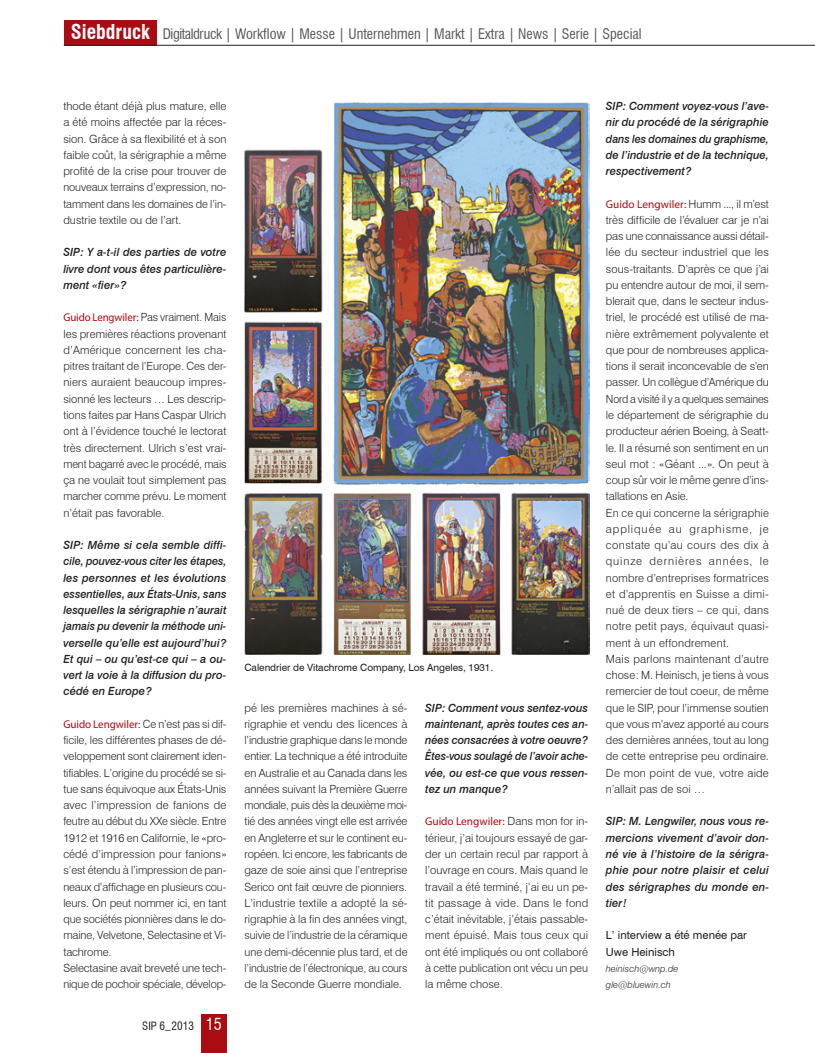
<style>
.page{position:relative;width:815px;height:1053px;background:#fff}
.page>*{position:absolute;margin:0;border:0;box-sizing:border-box;transform-origin:0 0}
.t1{font:condensed 16.25px "Swiss 721 BT";color:#fff}
.t2{font:condensed 14.25px "Swiss 721 BT";color:#57585a}
._01_Grundtext{font:300 11.25px/16.2px "Swiss 721 BT";letter-spacing:-.005em;color:#231f20;text-align:justify}
._01_Interviewfragen{font:italic 500 11.25px/16.2px "Swiss 721 BT";color:#231f20;text-align:justify}
._01_Grundtext-2{font:300 11.25px/16.2px "Swiss 721 BT";letter-spacing:-.005em;color:#231f20;text-align:justify;scale:.96 1}
._01_Autor{font:11.25px/16.2px "Swiss 721 BT";color:#231f20}
.t3{font:condensed 11.25px "Swiss 721 BT";color:#231f20}
._01_Bildunterschrift{font:10px "Swiss 721 BT";letter-spacing:-.005em;color:#231f20}
._01_E-Mail_Adresse{font:italic 300 9.38px "Swiss 721 BT";color:#231f20}
.s1{font-weight:700;font-size:20px;color:#fff}
.s2{font-family:"Myriad Pro";font-weight:400;color:#ab0b13}
</style>
<div class="page">
<div style="left:201px;top:1014px;width:26px;height:38px;background:#ab0b13"></div>
<div style="left:64px;top:20px;width:92px;height:25px;background:#ab0b13"></div>
<hr style="left:64px;top:45px;width:751px;height:1px;background:#231f20">
<img style="left:244px;top:102px;width:346px;height:552px">
<p class="t2" style="left:71px;top:25px;width:572px"><span class="s1">Siebdruck</span> Digitaldruck | Workflow | Messe | Unternehmen | Markt | Extra | News | Serie | Special</p>
<p class="_01_Grundtext" style="left:63px;top:98px;width:164px">thode étant déjà plus mature, elle a été moins affectée par la réces&shy;sion. Grâce à sa flexibilité et à son faible coût, la sérigraphie a même profité de la crise pour trouver de nouveaux terrains d’expression, no&shy;tamment dans les domaines de l’in&shy;dustrie textile ou de l’art.</p>
<p class="_01_Interviewfragen" style="left:63px;top:244px;width:164px">SIP: Y a-t-il des parties de votre livre dont vous êtes particulière&shy;ment «fier»?</p>
<p class="_01_Grundtext-2" style="left:63px;top:309px;width:171px"><span class="s2">Guido Lengwiler:</span> Pas vraiment. Mais les premières réactions provenant d’Amérique concernent les cha&shy;pitres traitant de l’Europe. Ces der&shy;niers auraient beaucoup impres&shy;sionné les lecteurs … Les descrip&shy;tions faites par Hans Caspar Ulrich ont à l’évidence touché le lectorat très directement. Ulrich s’est vrai&shy;ment bagarré avec le procédé, mais ça ne voulait tout simplement pas marcher comme prévu. Le moment n’était pas favorable.</p>
<p class="_01_Interviewfragen" style="left:63px;top:537px;width:165px">SIP: Même si cela semble diffi&shy;cile, pouvez-vous citer les étapes, les personnes et les évolutions essentielles, aux États-Unis, sans lesquelles la sérigraphie n’aurait jamais pu devenir la méthode uni&shy;verselle qu’elle est aujourd’hui?<br>Et qui – ou qu’est-ce qui – a ou&shy;vert la voie à la diffusion du pro&shy;cédé en Europe?</p>
<p class="_01_Grundtext" style="left:63px;top:715px;width:165px"><span class="s2">Guido Lengwiler:</span> Ce n’est pas si dif&shy;ficile, les différentes phases de dé&shy;veloppement sont clairement iden&shy;tifiables. L’origine du procédé se si&shy;tue sans équivoque aux États-Unis avec l’impression de fanions de feutre au début du XXe siècle. Entre 1912 et 1916 en Californie, le «pro&shy;cédé d’impression pour fanions» s’est étendu à l’impression de pan&shy;neaux d’affichage en plusieurs cou&shy;leurs. On peut nommer ici, en tant que sociétés pionnières dans le do&shy;maine, Velvetone, Selectasine et Vi&shy;tachrome.</p>
<p class="_01_Grundtext" style="left:63px;top:959px;width:164px">Selectasine avait breveté une tech&shy;nique de pochoir spéciale, dévelop-</p>
<p class="t3" style="left:142px;top:1019px;width:53px">SIP 6_2013</p>
<h1 class="t1" style="left:206px;top:1014px;width:18px">15</h1>
<p class="_01_Bildunterschrift" style="left:244px;top:660px;width:250px">Calendrier de Vitachrome Company, Los Angeles, 1931.</p>
<p class="_01_Grundtext" style="left:244px;top:699px;width:165px">pé les premières machines à sé&shy;rigraphie et vendu des licences à l’industrie graphique dans le monde entier. La technique a été introduite en Australie et au Canada dans les années suivant la Première Guerre mondiale, puis dès la deuxième moi&shy;tié des années vingt elle est arrivée en Angleterre et sur le continent eu&shy;ropéen. Ici encore, les fabricants de gaze de soie ainsi que l’entreprise Serico ont fait œuvre de pionniers.</p>
<p class="_01_Grundtext" style="left:244px;top:894px;width:165px">L’industrie textile a adopté la sé&shy;rigraphie à la fin des années vingt, suivie de l’industrie de la céramique une demi-décennie plus tard, et de l’industrie de l’électronique, au cours de la Seconde Guerre mondiale.</p>
<p class="_01_Interviewfragen" style="left:425px;top:699px;width:165px">SIP: Comment vous sentez-vous maintenant, après toutes ces an&shy;nées consacrées à votre oeuvre?<br>Êtes-vous soulagé de l’avoir ache&shy;vée, ou est-ce que vous ressen&shy;tez un manque?</p>
<p class="_01_Grundtext" style="left:425px;top:813px;width:165px"><span class="s2">Guido Lengwiler:</span> Dans mon for in&shy;térieur, j’ai toujours essayé de gar&shy;der un certain recul par rapport à l’ouvrage en cours. Mais quand le travail a été terminé, j’ai eu un pe&shy;tit passage à vide. Dans le fond c’était inévitable, j’étais passable&shy;ment épuisé. Mais tous ceux qui ont été impliqués ou ont collaboré à cette publication ont vécu un peu la même chose.</p>
<p class="_01_Interviewfragen" style="left:606px;top:98px;width:165px">SIP: Comment voyez-vous l’ave&shy;nir du procédé de la sérigraphie dans les domaines du graphisme, de l’industrie et de la technique, respectivement?</p>
<p class="_01_Grundtext" style="left:606px;top:195px;width:165px"><span class="s2">Guido Lengwiler:</span> Humm ..., il m’est très difficile de l’évaluer car je n’ai pas une connaissance aussi détail&shy;lée du secteur industriel que les sous-traitants. D’après ce que j’ai pu entendre autour de moi, il sem&shy;blerait que, dans le secteur indus&shy;triel, le procédé est utilisé de ma&shy;nière extrêmement polyvalente et que pour de nombreuses applica&shy;tions il serait inconcevable de s’en passer. Un collègue d’Amérique du Nord a visité il y a quelques semaines le département de sérigraphie du producteur aérien Boeing, à Seatt&shy;le. Il a résumé son sentiment en un seul mot : «Géant ...». On peut à coup sûr voir le même genre d’ins&shy;tallations en Asie.</p>
<p class="_01_Grundtext" style="left:606px;top:504px;width:165px">En ce qui concerne la sérigraphie appliquée au graphisme, je constate qu’au cours des dix à quinze dernières années, le nombre d’entreprises formatrices et d’apprentis en Suisse a dimi&shy;nué de deux tiers – ce qui, dans notre petit pays, équivaut quasi&shy;ment à un effondrement.</p>
<p class="_01_Grundtext" style="left:606px;top:650px;width:165px">Mais parlons maintenant d’autre chose: M. Heinisch, je tiens à vous remercier de tout coeur, de même que le SIP, pour l’immense soutien que vous m’avez apporté au cours des dernières années, tout au long de cette entreprise peu ordinaire.<br>De mon point de vue, votre aide n’allait pas de soi …</p>
<p class="_01_Interviewfragen" style="left:606px;top:813px;width:165px">SIP: M. Lengwiler, nous vous re&shy;mercions vivement d’avoir don&shy;né vie à l’histoire de la sérigra&shy;phie pour notre plaisir et celui des sérigraphes du monde en&shy;tier!</p>
<p class="_01_Autor" style="left:606px;top:927px;width:143px">L’ interview a été menée par<br>Uwe Heinisch</p>
<p class="_01_E-Mail_Adresse" style="left:606px;top:962px;width:74px">heinisch@wnp.de</p>
<p class="_01_E-Mail_Adresse" style="left:606px;top:978px;width:66px">gle@bluewin.ch</p>
</div>
